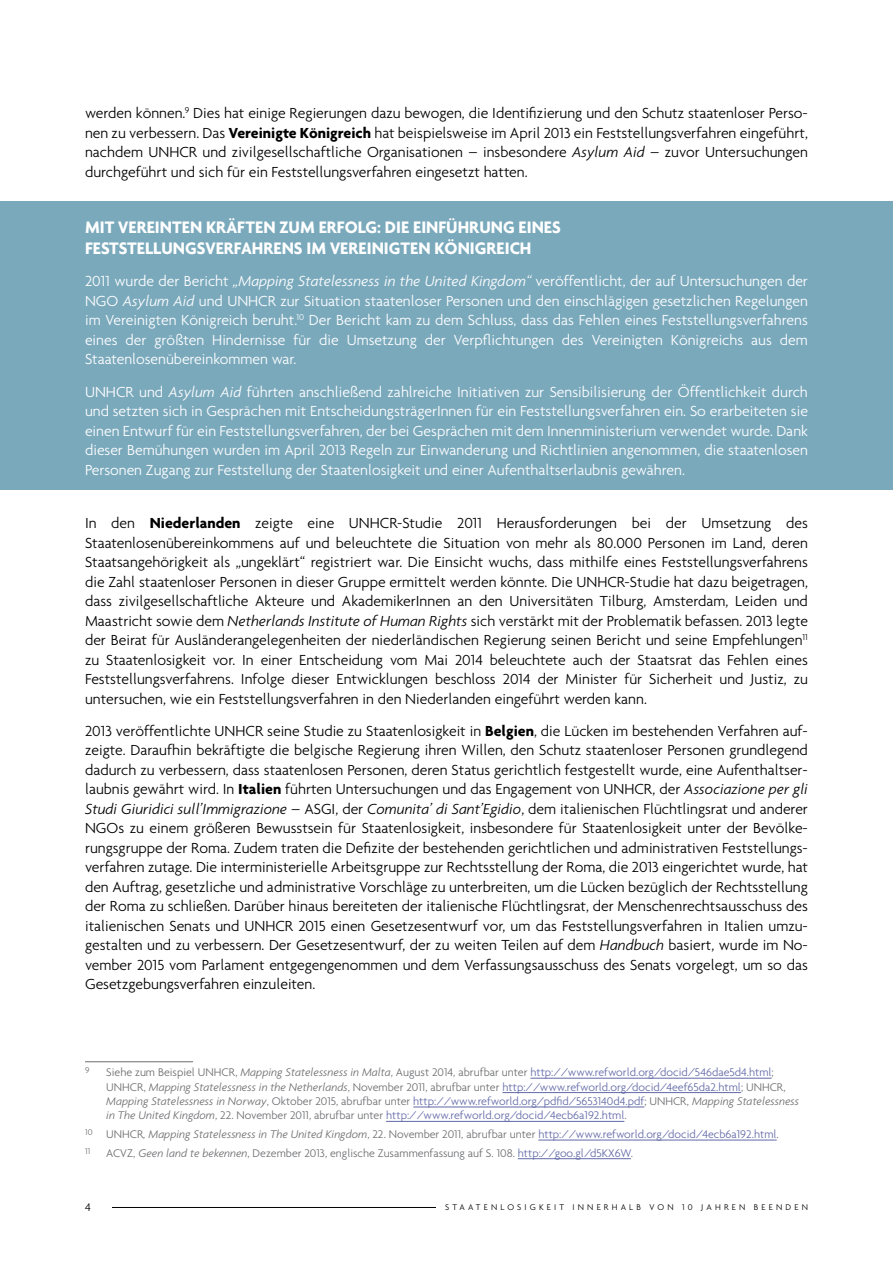
<style>
.page{position:relative;width:893px;height:1263px;background:#fff}
.page>*{position:absolute;margin:0;border:0;box-sizing:border-box;transform-origin:0 0}
.t1{font:700 18px/21.6px "Agenda";color:#fff;scale:.96 1}
.t2{font:300 15.75px/19.5px "Agenda";color:#000;text-align:justify}
.t3{font:300 15.75px/19.5px "Agenda";color:#fff;text-align:justify}
.t4{font:300 12px/14.4px "Agenda";color:#6269a7}
.t5{font:300 12px "Agenda";color:#6d6e71}
.t6{font:300 12px "Agenda";color:#000}
.t7{font:300 9px "Agenda";letter-spacing:.35em;color:#000}
.t8{font:300 9px "Agenda";color:#6d6e71}
.s1{font-weight:700}
.s2{font-style:italic}
.s3{color:#6d6e71}
.s4{font-style:italic;color:#6d6e71}
.s5{color:#6269a7}
</style>
<div class="page">
<hr style="left:111px;top:1207px;width:351px;height:1px;background:#000">
<div style="left:437px;top:1199px;width:371px;height:15px;background:#fff"></div>
<div style="left:0;top:201px;width:893px;height:288px;background:#7aa9bc"></div>
<hr style="left:85px;top:1061px;width:108px;height:1px;background:#6d6e71">
<hr style="left:530px;top:1078px;width:242px;height:1px;background:#6269a7">
<hr style="left:502px;top:1092px;width:239px;height:1px;background:#6269a7">
<hr style="left:413px;top:1107px;width:231px;height:1px;background:#6269a7">
<hr style="left:386px;top:1121px;width:238px;height:1px;background:#6269a7">
<hr style="left:538px;top:1140px;width:239px;height:1px;background:#6269a7">
<hr style="left:518px;top:1158px;width:113px;height:1px;background:#6269a7">
<p class="t2" style="left:85px;top:103px;width:724px">werden können.<sup>9</sup> Dies hat einige Regierungen dazu bewogen, die Identifizierung und den Schutz staatenloser Perso&shy;nen zu verbessern. Das <span class="s1">Vereinigte Königreich</span> hat beispielsweise im April 2013 ein Feststellungsverfahren eingeführt, nachdem UNHCR und zivilgesellschaftliche Organisationen – insbesondere <span class="s2">Asylum Aid</span> – zuvor Untersuchungen durchgeführt und sich für ein Feststellungsverfahren eingesetzt hatten.</p>
<p class="t1" style="left:85px;top:215px;width:497px">MIT VEREINTEN KRÄFTEN ZUM ERFOLG: DIE EINFÜHRUNG EINES<br>FESTSTELLUNGSVERFAHRENS IM VEREINIGTEN KÖNIGREICH</p>
<p class="t3" style="left:85px;top:271px;width:724px">2011 wurde der Bericht <span class="s2">„Mapping Statelessness in the United Kingdom“</span> veröffentlicht, der auf Untersuchungen der NGO <span class="s2">Asylum Aid</span> und UNHCR zur Situation staatenloser Personen und den einschlägigen gesetzlichen Regelungen im Vereinigten Königreich beruht.<sup>10</sup> Der Bericht kam zu dem Schluss, dass das Fehlen eines Feststellungsverfahrens eines der größten Hindernisse für die Umsetzung der Verpflichtungen des Vereinigten Königreichs aus dem Staatenlosenübereinkommen war.</p>
<p class="t3" style="left:85px;top:382px;width:724px">UNHCR und <span class="s2">Asylum Aid</span> führten anschließend zahlreiche Initiativen zur Sensibilisierung der Öffentlichkeit durch und setzten sich in Gesprächen mit EntscheidungsträgerInnen für ein Feststellungsverfahren ein. So erarbeiteten sie einen Entwurf für ein Feststellungsverfahren, der bei Gesprächen mit dem Innenministerium verwendet wurde. Dank dieser Bemühungen wurden im April 2013 Regeln zur Einwanderung und Richtlinien angenommen, die staatenlosen Personen Zugang zur Feststellung der Staatenlosigkeit und einer Aufenthaltserlaubnis gewähren.</p>
<p class="t2" style="left:85px;top:513px;width:724px">In den <span class="s1">Niederlanden</span> zeigte eine UNHCR-Studie 2011 Herausforderungen bei der Umsetzung des Staatenlosenübereinkommens auf und beleuchtete die Situation von mehr als 80.000 Personen im Land, deren Staatsangehörigkeit als „ungeklärt“ registriert war. Die Einsicht wuchs, dass mithilfe eines Feststellungsverfahrens die Zahl staatenloser Personen in dieser Gruppe ermittelt werden könnte. Die UNHCR-Studie hat dazu beigetragen, dass zivilgesellschaftliche Akteure und AkademikerInnen an den Universitäten Tilburg, Amsterdam, Leiden und Maastricht sowie dem <span class="s2">Netherlands Institute of Human Rights</span> sich verstärkt mit der Problematik befassen. 2013 legte der Beirat für Ausländerangelegenheiten der niederländischen Regierung seinen Bericht und seine Empfehlungen<sup>11 </sup>zu Staatenlosigkeit vor. In einer Entscheidung vom Mai 2014 beleuchtete auch der Staatsrat das Fehlen eines Feststellungsverfahrens. Infolge dieser Entwicklungen beschloss 2014 der Minister für Sicherheit und Justiz, zu untersuchen, wie ein Feststellungsverfahren in den Niederlanden eingeführt werden kann.</p>
<p class="t2" style="left:85px;top:721px;width:724px">2013 veröffentlichte UNHCR seine Studie zu Staatenlosigkeit in <span class="s1">Belgien</span>, die Lücken im bestehenden Verfahren auf&shy;zeigte. Daraufhin bekräftigte die belgische Regierung ihren Willen, den Schutz staatenloser Personen grundlegend dadurch zu verbessern, dass staatenlosen Personen, deren Status gerichtlich festgestellt wurde, eine Aufenthaltser&shy;laubnis gewährt wird. In <span class="s1">Italien</span> führten Untersuchungen und das Engagement von UNHCR, der <span class="s2">Associazione per gli Studi Giuridici sull’Immigrazione</span> – ASGI, der <span class="s2">Comunita’ di Sant’Egidio</span>, dem italienischen Flüchtlingsrat und anderer NGOs zu einem größeren Bewusstsein für Staatenlosigkeit, insbesondere für Staatenlosigkeit unter der Bevölke&shy;rungsgruppe der Roma. Zudem traten die Defizite der bestehenden gerichtlichen und administrativen Feststellungs&shy;verfahren zutage. Die interministerielle Arbeitsgruppe zur Rechtsstellung der Roma, die 2013 eingerichtet wurde, hat den Auftrag, gesetzliche und administrative Vorschläge zu unterbreiten, um die Lücken bezüglich der Rechtsstellung der Roma zu schließen. Darüber hinaus bereiteten der italienische Flüchtlingsrat, der Menschenrechtsausschuss des italienischen Senats und UNHCR 2015 einen Gesetzesentwurf vor, um das Feststellungsverfahren in Italien umzu&shy;gestalten und zu verbessern. Der Gesetzesentwurf, der zu weiten Teilen auf dem <span class="s2">Handbuch</span> basiert, wurde im No&shy;vember 2015 vom Parlament entgegengenommen und dem Verfassungsausschuss des Senats vorgelegt, um so das Gesetzgebungsverfahren einzuleiten.</p>
<p class="t8" style="left:85px;top:1065px;width:6px">9</p>
<p class="t4" style="left:106px;top:1065px;width:694px"><span class="s3">Siehe zum Beispiel UNHCR,</span> <span class="s4">Mapping Statelessness in Malta</span><span class="s3">, August 2014, abrufbar unter</span> http://www.refworld.org/docid/546dae5d4.html<span class="s3">; UNHCR,</span> <span class="s4">Mapping Statelessness in the Netherlands</span><span class="s3">, November 2011, abrufbar unter</span> http://www.refworld.org/docid/4eef65da2.html<span class="s3">; UNHCR, </span><span class="s4">Mapping Statelessness in Norway</span><span class="s3">, Oktober 2015, abrufbar unter</span> http://www.refworld.org/pdfid/5653140d4.pdf<span class="s3">; UNHCR,</span> <span class="s4">Mapping Statelessness in The United Kingdom</span><span class="s3">, 22. November 2011, abrufbar unter</span> http://www.refworld.org/docid/4ecb6a192.html<span class="s3">.</span></p>
<p class="t4" style="left:85px;top:1127px;width:695px"><sup>10</sup> <span class="s3">UNHCR</span><span class="s4">, Mapping Statelessness in The United Kingdom</span><span class="s3">, 22. November 2011, abrufbar unter</span> http://www.refworld.org/docid/4ecb6a192.html<span class="s3">.</span></p>
<p class="t8" style="left:85px;top:1145px;width:7px">11</p>
<p class="t5" style="left:106px;top:1146px;width:528px">ACVZ, <span class="s2">Geen land te bekennen</span>, Dezember 2013, englische Zusammenfassung auf S. 108. <span class="s5">http://goo.gl/d5KX6W</span>.</p>
<p class="t6" style="left:85px;top:1200px;width:7px">4</p>
<p class="t7" style="left:445px;top:1202px;width:364px">STAATENLOSIGKEIT INNERHALB VON 10 JAHREN BEENDEN</p>
</div>
